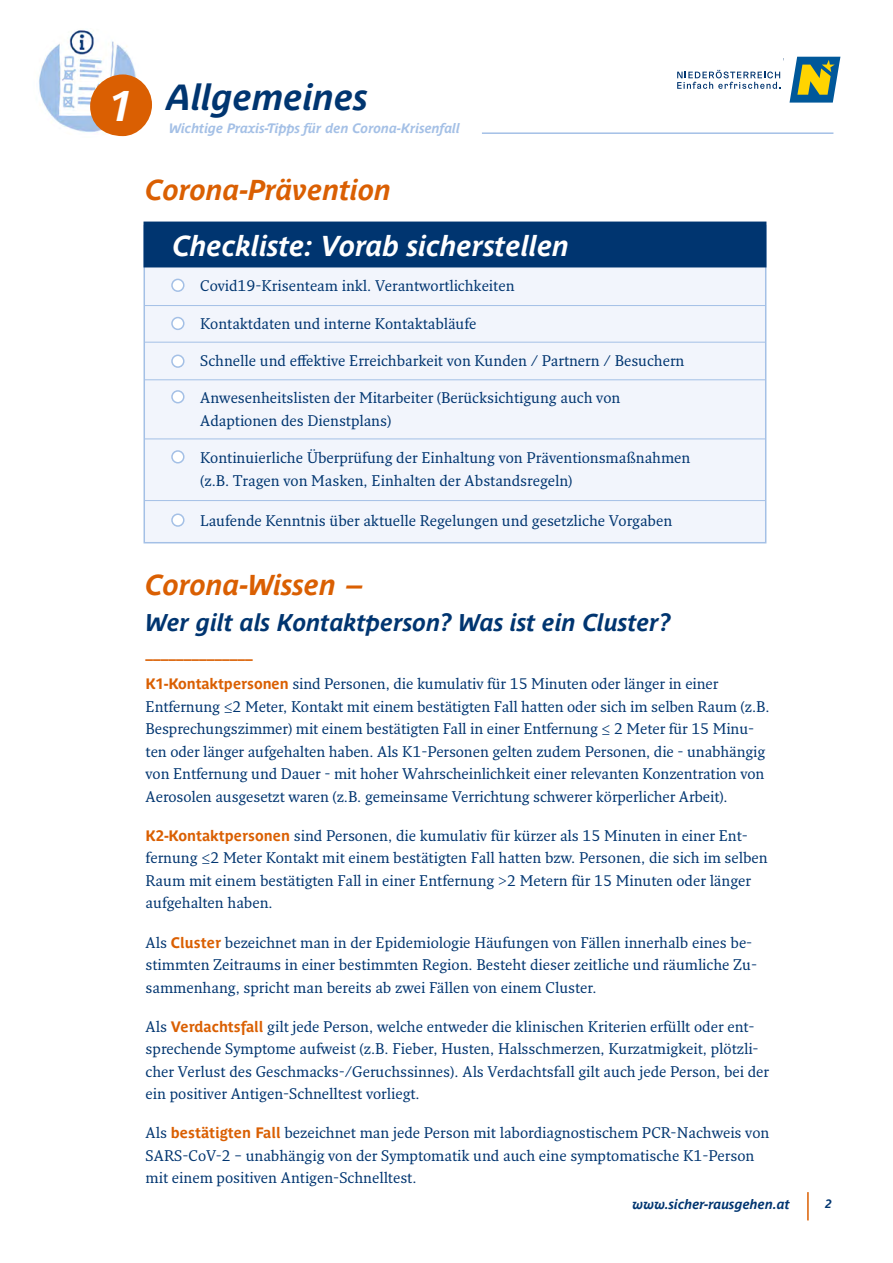
<style>
.page{position:relative;width:893px;height:1263px;background:#fff}
.page>*{position:absolute;margin:0;border:0;box-sizing:border-box;transform-origin:0 0}
.Fließtext_Fresco{font:italic 700 42.6px "Parisine NOE";color:#fff}
.Fließtext_Fresco-2{font:italic 700 36px "Parisine NOE";color:#003570}
.Fließtext_Fresco-3{font:italic 700 28.5px "Parisine NOE";color:#da5f02}
.Fließtext_Fresco-4{font:italic 700 28.5px "Parisine NOE";color:#fff}
.Fließtext_Fresco-5{font:italic 700 24px "Parisine NOE";color:#003570}
.Fließtext_Fresco-6{font:15px/22.5px "Fresco Pro";color:#003570}
.Fließtext_Fresco_Auf{font:700 15px "Parisine NOE";color:#da5f02}
.Fließtext_Fresco-7{font:italic 700 13.5px "Parisine NOE";color:#a4c0e6}
.Fließtext_Fresco-8{font:italic 700 13.5px "Parisine NOE";color:#003570}
.Fließtext_Fresco-9{font:italic 700 12px "Parisine NOE";color:#003570}
.s1{font-family:"Parisine NOE";font-weight:700;color:#da5f02}
</style>
<div class="page">
<img style="left:33px;top:28px;width:109px;height:110px;border-radius:55px">
<hr style="left:807px;top:1192px;width:2px;height:28px;background:#da5f02">
<div style="left:90px;top:74px;width:62px;height:62px;background:#da5f02;border-radius:30px"></div>
<hr style="left:482px;top:132px;width:351px;height:2px;background:#a4c0e6">
<div style="left:144px;top:225px;width:622px;height:318px;background:#f2f5fc;border:2px solid #a4c0e6"></div>
<div style="left:144px;top:222px;width:622px;height:45px;background:#003570"></div>
<div style="left:172px;top:279px;width:12px;height:12px;background:#fff;border-radius:50%"></div>
<div style="left:171px;top:279px;width:14px;height:13px;border:2px solid #a4c0e6;border-radius:50%"></div>
<div style="left:172px;top:318px;width:12px;height:11px;background:#fff;border-radius:50%"></div>
<div style="left:171px;top:317px;width:14px;height:13px;border:2px solid #a4c0e6;border-radius:50%"></div>
<div style="left:172px;top:355px;width:12px;height:12px;background:#fff;border-radius:50%"></div>
<div style="left:171px;top:355px;width:14px;height:13px;border:2px solid #a4c0e6;border-radius:50%"></div>
<div style="left:172px;top:391px;width:12px;height:12px;background:#fff;border-radius:50%"></div>
<div style="left:171px;top:390px;width:14px;height:13px;border:2px solid #a4c0e6;border-radius:50%"></div>
<div style="left:172px;top:451px;width:12px;height:12px;background:#fff;border-radius:50%"></div>
<div style="left:171px;top:450px;width:14px;height:13px;border:2px solid #a4c0e6;border-radius:50%"></div>
<div style="left:172px;top:514px;width:12px;height:12px;background:#fff;border-radius:50%"></div>
<div style="left:171px;top:513px;width:14px;height:14px;border:2px solid #a4c0e6;border-radius:50%"></div>
<hr style="left:144px;top:305px;width:622px;height:1px;background:#a4c0e6">
<hr style="left:144px;top:342px;width:622px;height:1px;background:#a4c0e6">
<hr style="left:144px;top:379px;width:622px;height:1px;background:#a4c0e6">
<hr style="left:144px;top:438px;width:622px;height:1px;background:#a4c0e6">
<hr style="left:144px;top:500px;width:622px;height:1px;background:#a4c0e6">
<svg style="left:677px;top:70px;width:103px;height:19px"></svg>
<svg style="left:789px;top:57px;width:51px;height:46px;background:#76987b"></svg>
<p class="Fließtext_Fresco" style="left:109px;top:75px;width:25px">1</p>
<p class="Fließtext_Fresco-2" style="left:167px;top:71px;width:202px">Allgemeines</p>
<p class="Fließtext_Fresco-7" style="left:169px;top:119px;width:292px">Wichtige Praxis-Tipps für den Corona-Krisenfall</p>
<p class="Fließtext_Fresco-3" style="left:146px;top:169px;width:247px">Corona-Prävention</p>
<p class="Fließtext_Fresco-4" style="left:173px;top:225px;width:398px">Checkliste: Vorab sicherstellen</p>
<p class="Fließtext_Fresco-6" style="left:200px;top:274px;width:316px">Covid19-Krisenteam inkl. Verantwortlichkeiten</p>
<p class="Fließtext_Fresco-6" style="left:200px;top:312px;width:278px">Kontaktdaten und interne Kontaktabläufe</p>
<p class="Fließtext_Fresco-6" style="left:200px;top:349px;width:486px">Schnelle und effektive Erreichbarkeit von Kunden / Partnern / Besuchern</p>
<p class="Fließtext_Fresco-6" style="left:200px;top:386px;width:422px">Anwesenheitslisten der Mitarbeiter (Berücksichtigung auch von<br>Adaptionen des Dienstplans)</p>
<p class="Fließtext_Fresco-6" style="left:200px;top:446px;width:492px">Kontinuierliche Überprüfung der Einhaltung von Präventionsmaßnahmen (z.B. Tragen von Masken, Einhalten der Abstandsregeln)</p>
<p class="Fließtext_Fresco-6" style="left:200px;top:509px;width:473px">Laufende Kenntnis über aktuelle Regelungen und gesetzliche Vorgaben</p>
<p class="Fließtext_Fresco-3" style="left:146px;top:564px;width:221px">Corona-Wissen –</p>
<p class="Fließtext_Fresco-5" style="left:146px;top:605px;width:527px">Wer gilt als Kontaktperson? Was ist ein Cluster?</p>
<p class="Fließtext_Fresco_Auf" style="left:146px;top:642px;width:109px">______________</p>
<p class="Fließtext_Fresco-6" style="left:146px;top:672px;width:625px"><span class="s1">K1-Kontaktpersonen</span> sind Personen, die kumulativ für 15 Minuten oder länger in einer Entfernung ≤2 Meter, Kontakt mit einem bestätigten Fall hatten oder sich im selben Raum (z.B.<br>Besprechungszimmer) mit einem bestätigten Fall in einer Entfernung ≤ 2 Meter für 15 Minu&shy;ten oder länger aufgehalten haben. Als K1-Personen gelten zudem Personen, die - unabhängig von Entfernung und Dauer - mit hoher Wahrscheinlichkeit einer relevanten Konzentration von Aerosolen ausgesetzt waren (z.B. gemeinsame Verrichtung schwerer körperlicher Arbeit).</p>
<p class="Fließtext_Fresco-6" style="left:146px;top:824px;width:624px"><span class="s1">K2-Kontaktpersonen</span> sind Personen, die kumulativ für kürzer als 15 Minuten in einer Ent&shy;fernung ≤2 Meter Kontakt mit einem bestätigten Fall hatten bzw. Personen, die sich im selben Raum mit einem bestätigten Fall in einer Entfernung &gt;2 Metern für 15 Minuten oder länger aufgehalten haben.</p>
<p class="Fließtext_Fresco-6" style="left:146px;top:930px;width:613px">Als <span class="s1">Cluster</span> bezeichnet man in der Epidemiologie Häufungen von Fällen innerhalb eines be&shy;stimmten Zeitraums in einer bestimmten Region. Besteht dieser zeitliche und räumliche Zu&shy;sammenhang, spricht man bereits ab zwei Fällen von einem Cluster.</p>
<p class="Fließtext_Fresco-6" style="left:146px;top:1014px;width:625px">Als <span class="s1">Verdachtsfall</span> gilt jede Person, welche entweder die klinischen Kriterien erfüllt oder ent&shy;sprechende Symptome aufweist (z.B. Fieber, Husten, Halsschmerzen, Kurzatmigkeit, plötzli&shy;cher Verlust des Geschmacks-/Geruchssinnes). Als Verdachtsfall gilt auch jede Person, bei der ein positiver Antigen-Schnelltest vorliegt.</p>
<p class="Fließtext_Fresco-6" style="left:146px;top:1121px;width:625px">Als <span class="s1">bestätigten Fall</span> bezeichnet man jede Person mit labordiagnostischem PCR-Nachweis von<br>SARS-CoV-2 – unabhängig von der Symptomatik und auch eine symptomatische K1-Person mit einem positiven Antigen-Schnelltest.</p>
<p class="Fließtext_Fresco-8" style="left:633px;top:1194px;width:159px">www.sicher-rausgehen.at</p>
<p class="Fließtext_Fresco-9" style="left:825px;top:1195px;width:8px">2</p>
</div>
